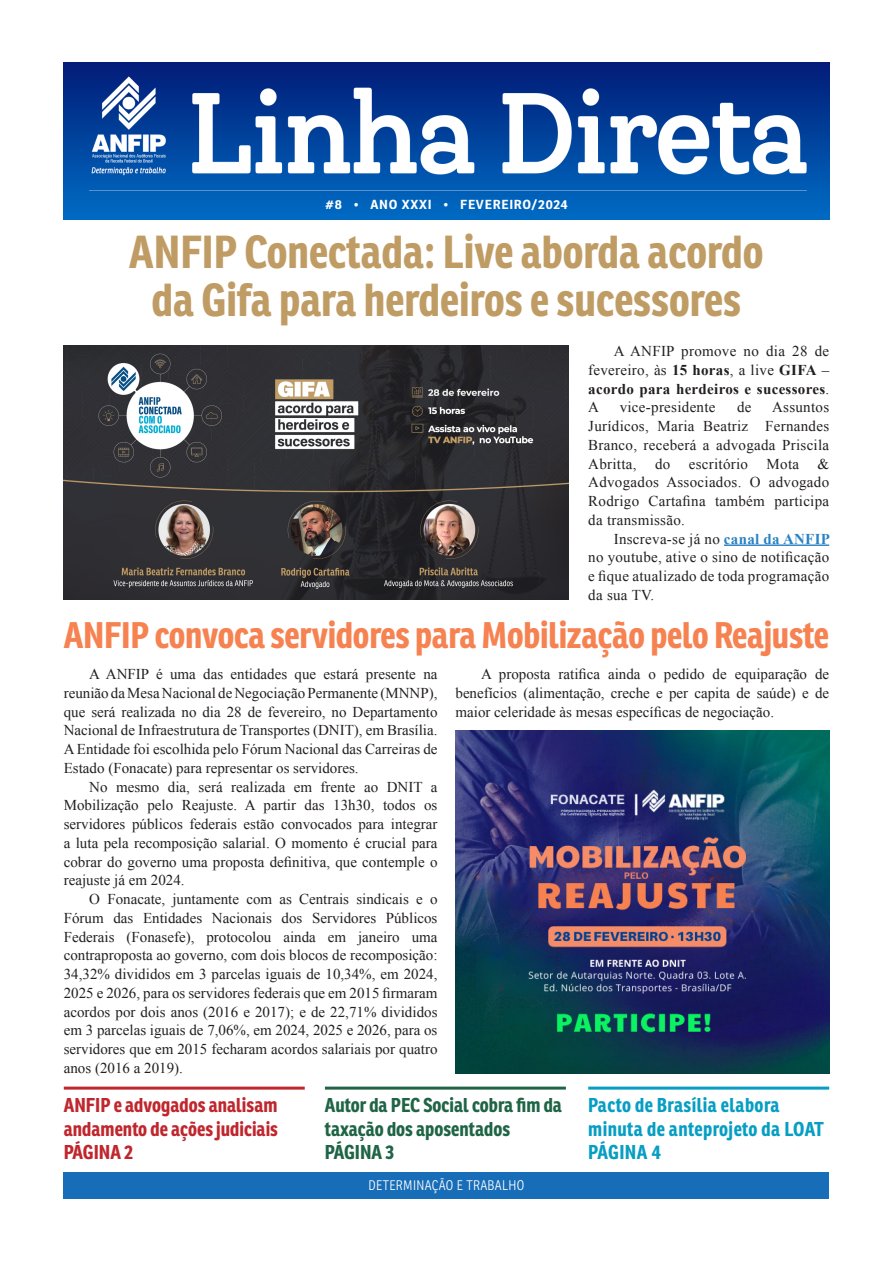
<style>
.page{position:relative;width:893px;height:1263px;background:#fff}
.page>*{position:absolute;margin:0;border:0;box-sizing:border-box;transform-origin:0 0}
.titulo{font:700 45px "Ronnia Cond";color:#c09c65}
.subtitulos{font:700 36px "Ronnia Cond";letter-spacing:-.005em;color:#f78251}
.subtitulos-2{font:700 19.5px/23.4px "Ronnia Cond";color:#c0262d;text-align:justify}
.subtitulos-3{font:700 19.5px/23.4px "Ronnia Cond";color:#1f6445}
.subtitulos-4{font:700 19.5px/23.4px "Ronnia Cond";letter-spacing:.02em;color:#079ec4}
.texto{font:15px/18.8px "Times New Roman";color:#231f20;text-align:justify}
.texto-2{font:15px "Times New Roman";letter-spacing:.02em;color:#231f20}
.t1{font:300 13.5px "Ronnia Cond";letter-spacing:.025em;color:#fff}
.texto-3{font:700 12.75px "Ronnia";letter-spacing:.06em;color:#fff}
.s1{font-weight:700}
.s2{font-weight:700;color:#2882c4}
</style>
<div class="page">
<div style="left:64px;top:1172px;width:765px;height:27px;background:#176db7"></div>
<img style="left:64px;top:63px;width:765px;height:157px">
<hr style="left:325px;top:1086px;width:241px;height:3px;background:#1f6445">
<hr style="left:588px;top:1086px;width:241px;height:3px;background:#079ec4">
<hr style="left:64px;top:1086px;width:241px;height:3px;background:#c0262d">
<hr style="left:724px;top:544px;width:105px;height:2px;background:#2882c4">
<img style="left:64px;top:346px;width:504px;height:254px">
<img style="left:455px;top:730px;width:374px;height:343px">
<p class="texto-3" style="left:325px;top:196px;width:244px">#8 • ANO XXXI • FEVEREIRO/2024</p>
<p class="titulo" style="left:129px;top:223px;width:636px">ANFIP Conectada: Live aborda acordo</p>
<p class="titulo" style="left:152px;top:271px;width:591px">da Gifa para herdeiros e sucessores</p>
<p class="texto" style="left:588px;top:341px;width:242px;text-indent:26px">A ANFIP promove no dia 28 de fevereiro, às <span class="s1">15 horas</span>, a live <span class="s1">GIFA</span> – <span class="s1">acordo para herdeiros e sucessores</span>.<br>A</p>
<p class="texto-2" style="left:620px;top:397px;width:97px">vice-presidente</p>
<p class="texto" style="left:737px;top:398px;width:16px">de</p>
<p class="texto" style="left:588px;top:398px;width:242px;text-indent:184px">Assuntos Jurídicos, Maria Beatriz Fernandes Branco, receberá a advogada Priscila Abritta, do escritório Mota &amp; Advogados Associados. O advogado Rodrigo Cartafina também participa da transmissão.</p>
<p class="texto" style="left:588px;top:529px;width:243px;text-indent:26px">Inscreva-se já no <span class="s2">canal da ANFIP </span>no youtube, ative o sino de notificação e fique atualizado de toda programação da sua TV.</p>
<p class="subtitulos" style="left:64px;top:612px;width:767px">ANFIP convoca servidores para Mobilização pelo Reajuste</p>
<p class="texto" style="left:64px;top:664px;width:375px;text-indent:26px">A ANFIP é uma das entidades que estará presente na reunião da Mesa Nacional de Negociação Permanente (MNNP), que será realizada no dia 28 de fevereiro, no Departamento Nacional de Infraestrutura de Transportes (DNIT), em Brasília.<br>A Entidade foi escolhida pelo Fórum Nacional das Carreiras de Estado (Fonacate) para representar os servidores.</p>
<p class="texto" style="left:64px;top:777px;width:375px;text-indent:26px">No mesmo dia, será realizada em frente ao DNIT a Mobilização pelo Reajuste. A partir das 13h30, todos os servidores públicos federais estão convocados para integrar a luta pela recomposição salarial. O momento é crucial para cobrar do governo uma proposta definitiva, que contemple o reajuste já em 2024.</p>
<p class="texto" style="left:64px;top:889px;width:375px;text-indent:26px">O Fonacate, juntamente com as Centrais sindicais e o Fórum das Entidades Nacionais dos Servidores Públicos Federais (Fonasefe), protocolou ainda em janeiro uma contraproposta ao governo, com dois blocos de recomposição:<br>34,32% divididos em 3 parcelas iguais de 10,34%, em 2024, 2025 e 2026, para os servidores federais que em 2015 firmaram acordos por dois anos (2016 e 2017); e de 22,71% divididos em 3 parcelas iguais de 7,06%, em 2024, 2025 e 2026, para os servidores que em 2015 fecharam acordos salariais por quatro anos (2016 a 2019).</p>
<p class="texto" style="left:455px;top:664px;width:375px;text-indent:26px">A proposta ratifica ainda o pedido de equiparação de benefícios (alimentação, creche e per capita de saúde) e de maior celeridade às mesas específicas de negociação.</p>
<p class="subtitulos-2" style="left:64px;top:1093px;width:216px">ANFIP e advogados analisam andamento de ações judiciais PÁGINA 2</p>
<p class="subtitulos-3" style="left:325px;top:1093px;width:239px">Autor da PEC Social cobra fim da taxação dos aposentados<br>PÁGINA 3</p>
<p class="subtitulos-4" style="left:588px;top:1093px;width:237px">Pacto de Brasília elabora minuta de anteprojeto da LOAT<br>PÁGINA 4</p>
<p class="t1" style="left:369px;top:1177px;width:157px">DETERMINAÇÃO E TRABALHO</p>
</div>
